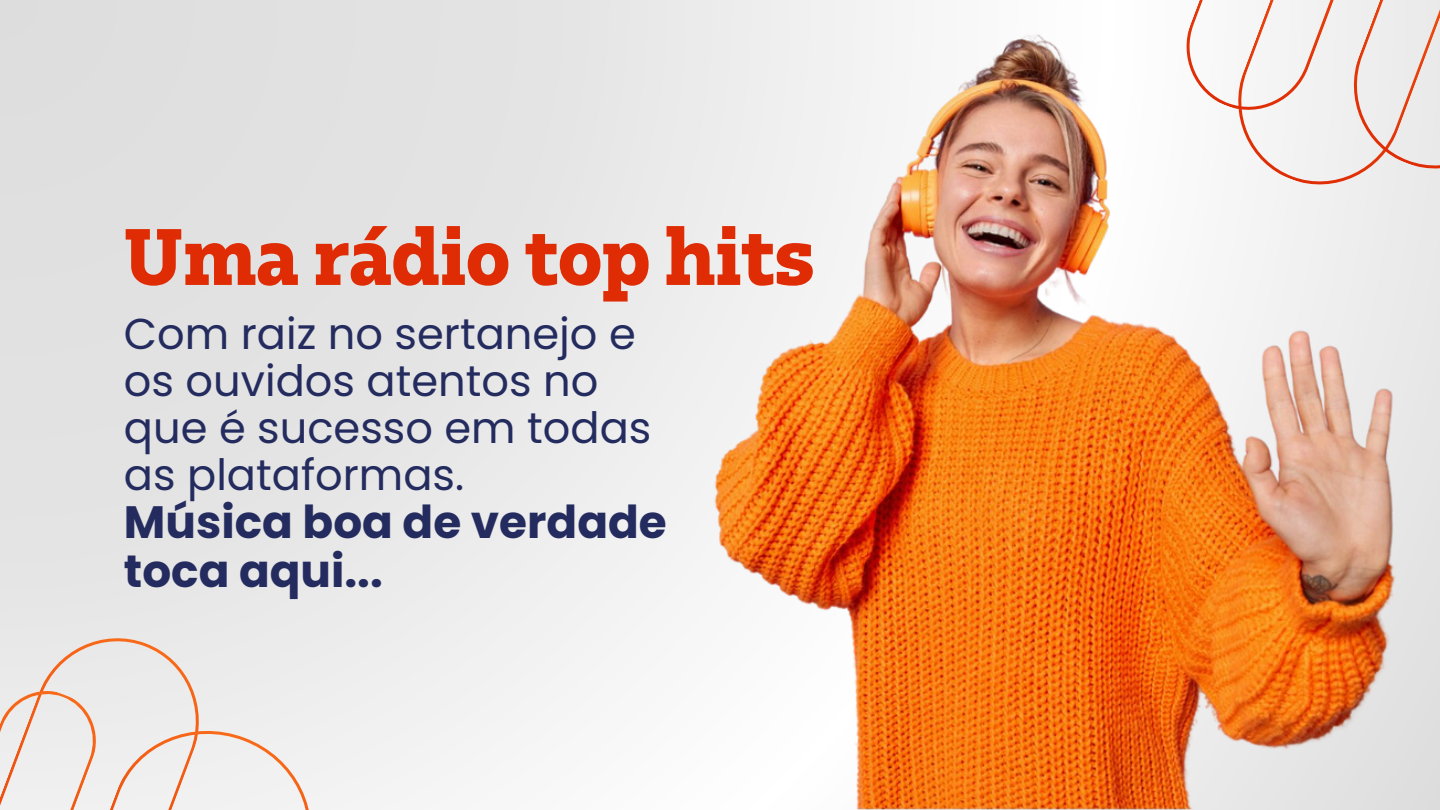
<style>
.page{position:relative;width:1440px;height:810px;background:#fff}
.page>*{position:absolute;margin:0;border:0;box-sizing:border-box;transform-origin:0 0}
.t1{font:800 75.4px "Bw Glenn Slab";color:#df2c04}
.t2{font:700 45.4px/48.6px "Poppins";color:#242c5f}
.t3{font:43.2px/47px "Poppins";color:#242c5f}
</style>
<div class="page">
<div style="left:0;top:0;width:1440px;height:810px;background:linear-gradient(to bottom,#dfdfdf,#f2f2f2)"></div>
<svg style="left:1178px;top:0;width:262px;height:195px"></svg>
<div style="left:0;top:627px;width:324px;height:183px;background:#ededed"></div>
<img style="left:702px;top:28px;width:702px;height:781px">
<h1 class="t1" style="left:124px;top:211px;width:692px">Uma rádio top hits</h1>
<p class="t3" style="left:124px;top:310px;width:529px">Com raiz no sertanejo e os ouvidos atentos no que é sucesso em todas as plataformas.</p>
<p class="t2" style="left:124px;top:498px;width:544px">Música boa de verdade toca aqui...</p>
</div>
